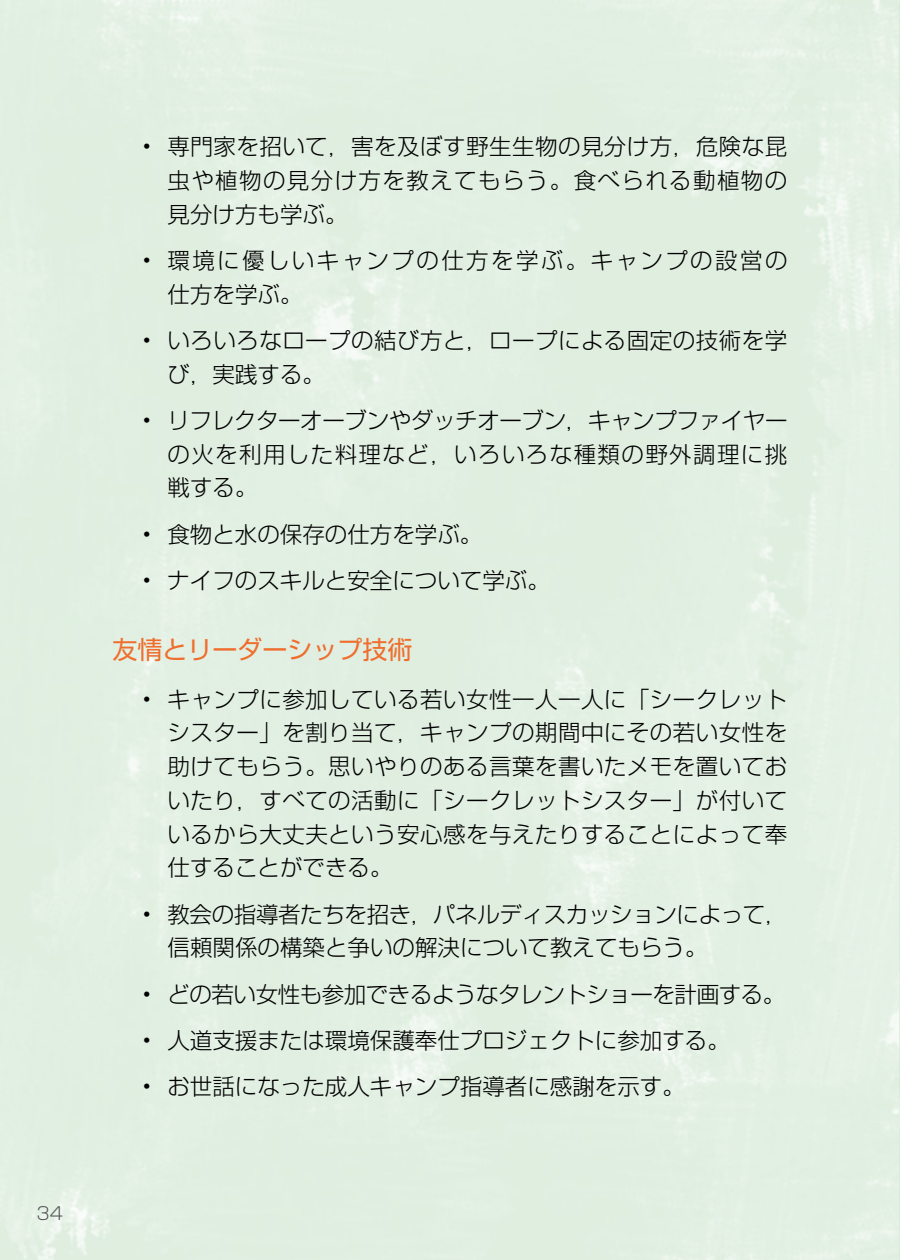
<style>
.page{position:relative;width:900px;height:1260px;background:#fff}
.page>*{position:absolute;margin:0;border:0;box-sizing:border-box;transform-origin:0 0}
.h2_IDEAS{font:25px "Shin Go Pr 6 N";color:#ef6e2e}
.p2_bullet-1_next{font:300 22.5px/33.8px "Shin Go Pr 6 N";color:#000;text-align:justify}
.p2_bullet-1_first{font:300 22.5px/33.8px "Shin Go Pr 6 N";letter-spacing:.02em;color:#000;text-align:justify}
.p2_bullet-1_next-2{font:300 22.5px/33.8px "Shin Go Pr 6 N";letter-spacing:.02em;color:#000}
.p2_bullet-1_next-3{font:300 22.5px/33.8px "Shin Go Pr 6 N";letter-spacing:.105em;color:#000}
.p2_bullet-1_next-4{font:300 22.5px "Shin Go Pr 6 N";letter-spacing:-.02em;color:#000}
.p2_bullet-1_last{font:300 22.5px "Shin Go Pr 6 N";color:#000}
.t1{font:300 17.5px "Shin Go Pr 6 N";color:#535454}
</style>
<div class="page">
<p class="t1" style="left:36px;top:1199px;width:28px">34</p>
<p class="p2_bullet-1_next" style="left:168px;top:128px;width:621px;text-indent:-25px">• 専門家を招いて，害を及ぼす野生生物の見分け方，危険な昆虫や植物の見分け方を教えてもらう。食べられる動植物の見分け方も学ぶ。</p>
<p class="p2_bullet-1_next-3" style="left:168px;top:242px;width:622px;text-indent:-25px">• 環境に優しいキャンプの仕方を学ぶ。キャンプの設営の仕方を学ぶ。</p>
<p class="p2_bullet-1_next-2" style="left:168px;top:322px;width:621px;text-indent:-25px">• いろいろなロープの結び方と，ロープによる固定の技術を学び，実践する。</p>
<p class="p2_bullet-1_next" style="left:168px;top:402px;width:622px;text-indent:-25px">• リフレクターオーブンやダッチオーブン，キャンプファイヤーの火を利用した料理など，いろいろな種類の野外調理に挑戦する。</p>
<p class="p2_bullet-1_next" style="left:142px;top:515px;width:341px">• 食物と水の保存の仕方を学ぶ。</p>
<p class="p2_bullet-1_last" style="left:142px;top:562px;width:409px">• ナイフのスキルと安全について学ぶ。</p>
<p class="h2_IDEAS" style="left:112px;top:629px;width:301px">友情とリーダーシップ技術</p>
<p class="p2_bullet-1_first" style="left:168px;top:680px;width:621px;text-indent:-25px">• キャンプに参加している若い女性一人一人に「シークレットシスター」を割り当て，キャンプの期間中にその若い女性を助けてもらう。思いやりのある言葉を書いたメモを置いておいたり，すべての活動に「シークレットシスター」が付いているから大丈夫という安心感を与えたりすることによって奉仕することができる。</p>
<p class="p2_bullet-1_next" style="left:168px;top:895px;width:622px;text-indent:-25px">• 教会の指導者たちを招き，パネルディスカッションによって，信頼関係の構築と争いの解決について教えてもらう。</p>
<p class="p2_bullet-1_next-4" style="left:142px;top:976px;width:644px">• どの若い女性も参加できるようなタレントショーを計画する。</p>
<p class="p2_bullet-1_next" style="left:142px;top:1022px;width:589px">• 人道支援または環境保護奉仕プロジェクトに参加する。</p>
<p class="p2_bullet-1_next" style="left:142px;top:1068px;width:544px">• お世話になった成人キャンプ指導者に感謝を示す。</p>
</div>
